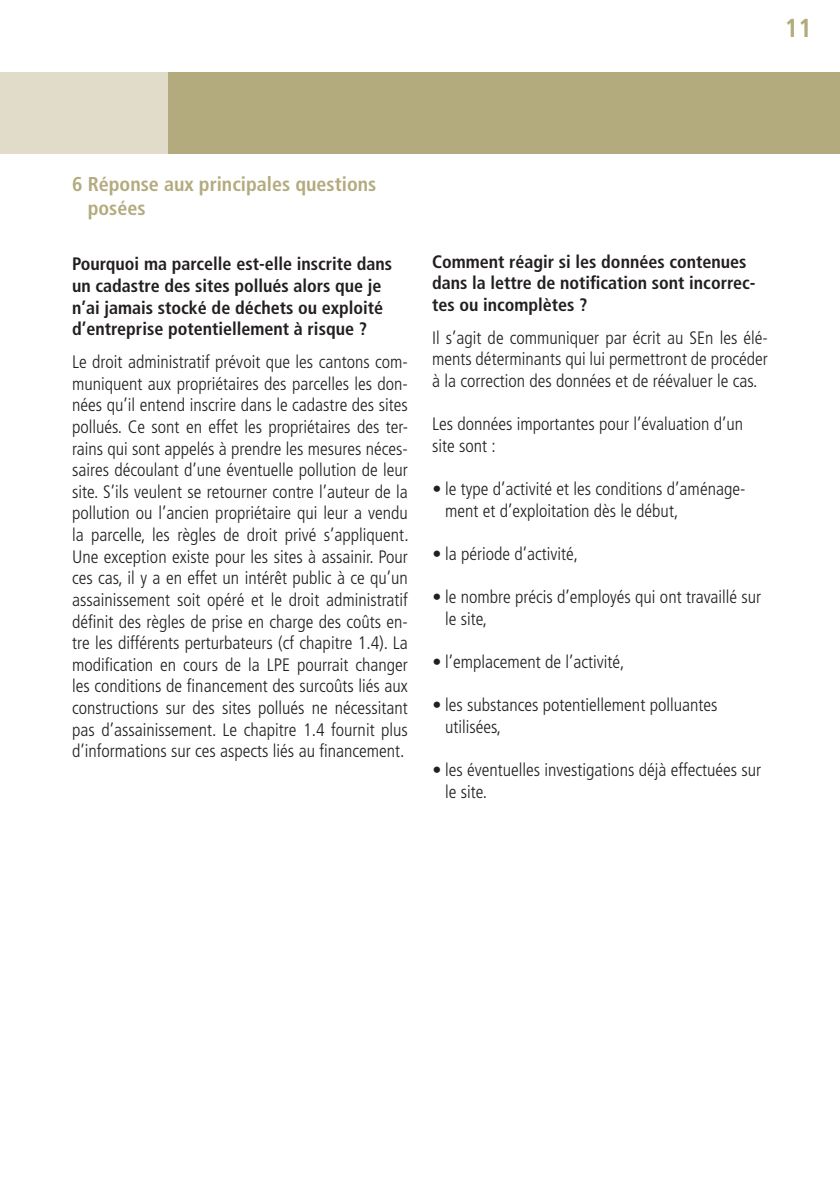
<style>
.page{position:relative;width:840px;height:1191px;background:#fff}
.page>*{position:absolute;margin:0;border:0;box-sizing:border-box;transform-origin:0 0}
.t1{font:700 condensed 26px "Frutiger";color:#b3aa7e}
.t2{font:700 condensed 20px/24px "Frutiger";color:#b3aa7e}
.t3{font:300 condensed 18px/21.6px "Frutiger";color:#231f20}
.t4{font:700 condensed 18px/21.6px "Frutiger";color:#231f20}
</style>
<div class="page">
<div style="left:167px;top:72px;width:672px;height:82px;background:#b3aa7e"></div>
<div style="left:0;top:72px;width:167px;height:82px;background:#e1dbc9"></div>
<h1 class="t1" style="left:784px;top:17px;width:29px">11</h1>
<p class="t2" style="left:88px;top:173px;width:290px;text-indent:-16px">6 Réponse aux principales questions posées</p>
<p class="t4" style="left:72px;top:255px;width:321px">Pourquoi ma parcelle est-elle inscrite dans un cadastre des sites pollués alors que je n’ai jamais stocké de déchets ou exploité d’entreprise potentiellement à risque ?</p>
<p class="t3" style="left:72px;top:352px;width:338px;text-align:justify">Le droit administratif prévoit que les cantons com&shy;muniquent aux propriétaires des parcelles les don&shy;nées qu’il entend inscrire dans le cadastre des sites pollués. Ce sont en effet les propriétaires des ter&shy;rains qui sont appelés à prendre les mesures néces&shy;saires découlant d’une éventuelle pollution de leur site. S’ils veulent se retourner contre l’auteur de la pollution ou l’ancien propriétaire qui leur a vendu la parcelle, les règles de droit privé s’appliquent.<br>Une exception existe pour les sites à assainir. Pour ces cas, il y a en effet un intérêt public à ce qu’un assainissement soit opéré et le droit administratif définit des règles de prise en charge des coûts en&shy;tre les différents perturbateurs (cf chapitre 1.4). La modification en cours de la LPE pourrait changer les conditions de financement des surcoûts liés aux constructions sur des sites pollués ne nécessitant pas d’assainissement. Le chapitre 1.4 fournit plus d’informations sur ces aspects liés au financement.</p>
<p class="t4" style="left:432px;top:252px;width:325px">Comment réagir si les données contenues dans la lettre de notification sont incorrec&shy;tes ou incomplètes ?</p>
<p class="t3" style="left:432px;top:328px;width:337px;text-align:justify">Il s’agit de communiquer par écrit au SEn les élé&shy;ments déterminants qui lui permettront de procéder à la correction des données et de réévaluer le cas.</p>
<p class="t3" style="left:432px;top:414px;width:312px">Les données importantes pour l’évaluation d’un site sont :</p>
<p class="t3" style="left:445px;top:479px;width:301px;text-indent:-12px">• le type d’activité et les conditions d’aménage&shy;ment et d’exploitation dès le début,</p>
<p class="t3" style="left:432px;top:544px;width:147px">• la période d’activité,</p>
<p class="t3" style="left:445px;top:587px;width:317px;text-indent:-12px">• le nombre précis d’employés qui ont travaillé sur le site,</p>
<p class="t3" style="left:432px;top:652px;width:193px">• l’emplacement de l’activité,</p>
<p class="t3" style="left:445px;top:695px;width:274px;text-indent:-12px">• les substances potentiellement polluantes utilisées,</p>
<p class="t3" style="left:445px;top:760px;width:317px;text-indent:-12px">• les éventuelles investigations déjà effectuées sur le site.</p>
</div>
